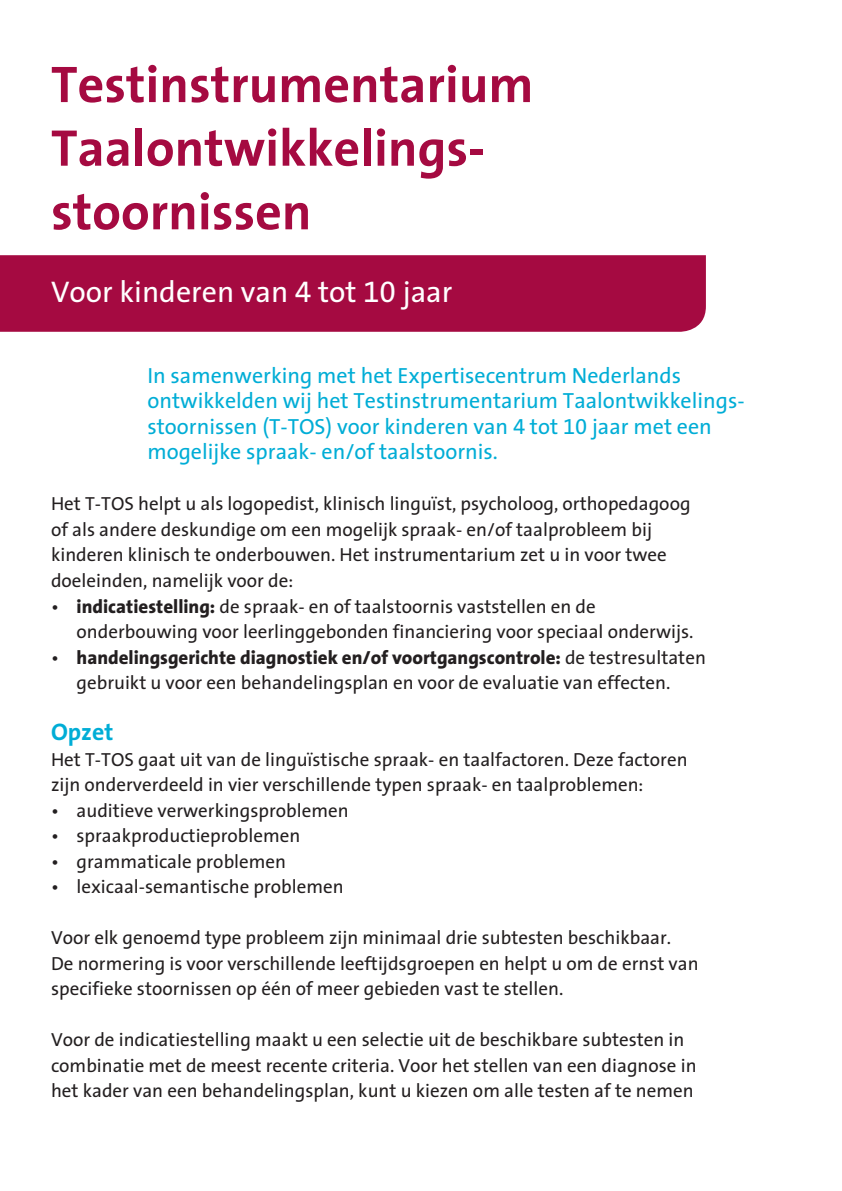
<style>
.page{position:relative;width:842px;height:1191px;background:#fff}
.page>*{position:absolute;margin:0;border:0;box-sizing:border-box;transform-origin:0 0}
.t1{font:700 52px/63.6px "Cito The Sans";color:#a50a41}
.t2{font:30px "Cito The Sans";color:#fff}
.t3{font:700 24px "Cito The Sans";color:#00add6}
.t4{font:22px/25.6px "Cito The Sans";color:#00add6}
.t5{font:19px/25.6px "Cito The Sans";color:#231f20}
.s1{font-weight:800}
</style>
<div class="page">
<div style="left:0;top:255px;width:706px;height:77px;background:#a50a41"></div>
<h1 class="t1" style="left:51px;top:51px;width:484px">Testinstrumentarium<br>Taalontwikkelings&shy;stoornissen</h1>
<h2 class="t2" style="left:51px;top:267px;width:403px">Voor kinderen van 4 tot 10 jaar</h2>
<p class="t4" style="left:147px;top:362px;width:597px">In samenwerking met het Expertisecentrum Nederlands ontwikkelden wij het Testinstrumentarium Taalontwikkelings&shy;stoornissen (T-TOS) voor kinderen van 4 tot 10 jaar met een mogelijke spraak- en/of taalstoornis.</p>
<p class="t5" style="left:51px;top:490px;width:641px">Het T-TOS helpt u als logopedist, klinisch linguïst, psycholoog, orthopedagoog of als andere deskundige om een mogelijk spraak- en/of taalprobleem bij kinderen klinisch te onderbouwen. Het instrumentarium zet u in voor twee doeleinden, namelijk voor de:</p>
<p class="t5" style="left:77px;top:593px;width:618px;text-indent:-26px">• <span class="s1">indicatiestelling:</span> de spraak- en of taalstoornis vaststellen en de onderbouwing voor leerlinggebonden financiering voor speciaal onderwijs.</p>
<p class="t5" style="left:51px;top:644px;width:656px;text-align:center">• <span class="s1">handelingsgerichte diagnostiek en/of voortgangscontrole:</span> de testresultaten gebruikt u voor een behandelingsplan en voor de evaluatie van effecten.</p>
<p class="t3" style="left:51px;top:712px;width:64px">Opzet</p>
<p class="t5" style="left:51px;top:746px;width:638px">Het T-TOS gaat uit van de linguïstische spraak- en taalfactoren. Deze factoren zijn onderverdeeld in vier verschillende typen spraak- en taalproblemen:</p>
<p class="t5" style="left:51px;top:797px;width:299px">• auditieve verwerkingsproblemen</p>
<p class="t5" style="left:51px;top:822px;width:251px">• spraakproductieproblemen</p>
<p class="t5" style="left:51px;top:848px;width:237px">• grammaticale problemen</p>
<p class="t5" style="left:51px;top:873px;width:294px">• lexicaal-semantische problemen</p>
<p class="t5" style="left:51px;top:924px;width:649px">Voor elk genoemd type probleem zijn minimaal drie subtesten beschikbaar.<br>De normering is voor verschillende leeftijdsgroepen en helpt u om de ernst van specifieke stoornissen op één of meer gebieden vast te stellen.</p>
<p class="t5" style="left:51px;top:1026px;width:647px">Voor de indicatiestelling maakt u een selectie uit de beschikbare subtesten in combinatie met de meest recente criteria. Voor het stellen van een diagnose in het kader van een behandelingsplan, kunt u kiezen om alle testen af te nemen</p>
</div>
